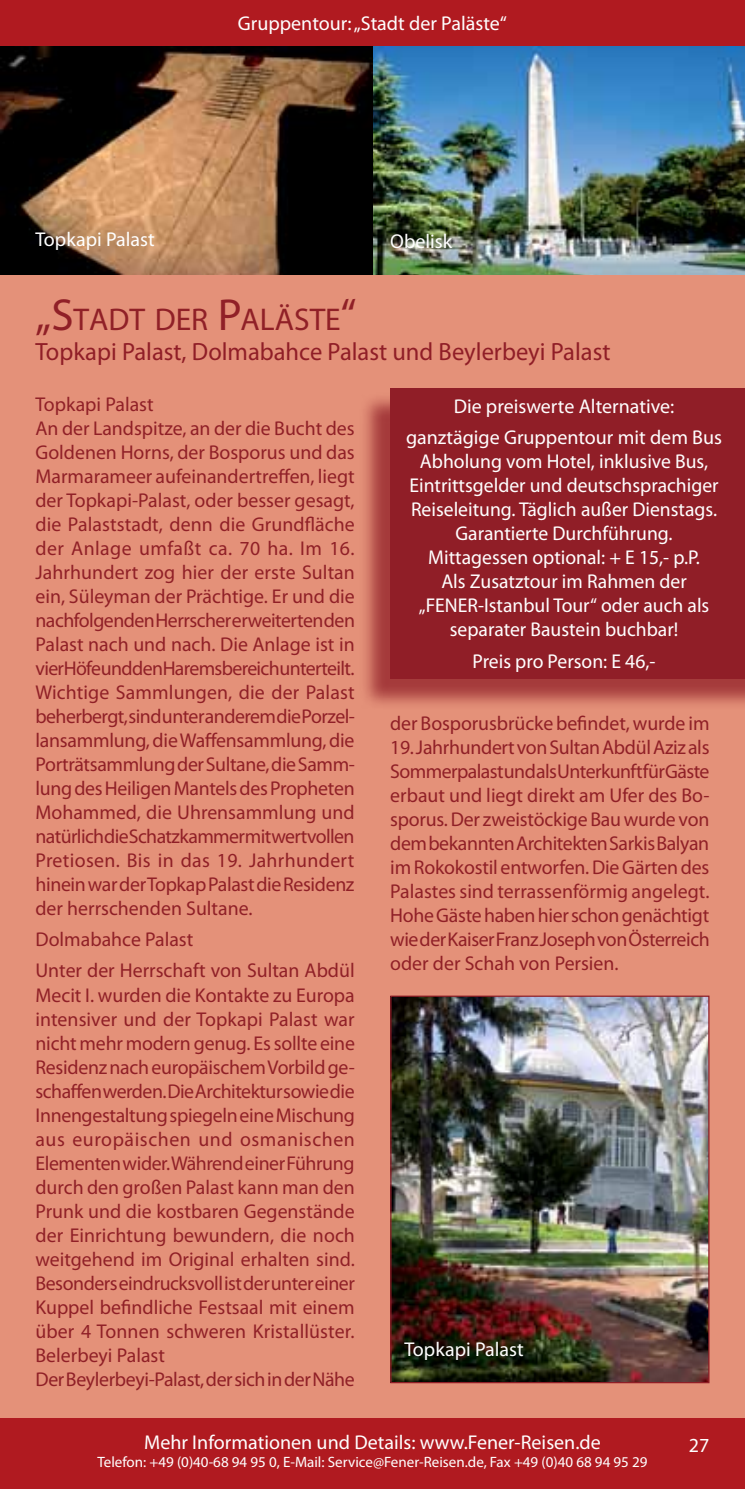
<style>
.page{position:relative;width:745px;height:1489px;background:#fff}
.page>*{position:absolute;margin:0;border:0;box-sizing:border-box;transform-origin:0 0}
.t1{font:31.5px "Myriad Pro";color:#902027}
.t2{font:25px "Myriad Pro";color:#901e27}
.t3{font:20px/24px "Myriad Pro";color:#902027}
.t4{font:20px/24px "Myriad Pro";color:#fff;text-align:center}
.t5{font:15px "Myriad Pro";color:#fff}
.s1{font-size:45px}
</style>
<div class="page">
<div style="left:0;top:0;width:744px;height:1488px;background:#e49179"></div>
<div style="left:0;top:0;width:744px;height:48px;background:#b01a20"></div>
<div style="left:0;top:1417px;width:744px;height:71px;background:#b01a20"></div>
<img style="left:0;top:46px;width:744px;height:229px">
<img style="left:392px;top:997px;width:315px;height:384px">
<div style="left:390px;top:995px;width:319px;height:388px;border:1px solid #901e27"></div>
<div style="left:359px;top:392px;width:385px;height:317px;background:#901e27;opacity:.75"></div>
<div style="left:390px;top:388px;width:354px;height:291px;background:#901e27"></div>
<p class="t4" style="left:238px;top:11px;width:270px">Gruppentour: „Stadt der Paläste“</p>
<p class="t4" style="left:35px;top:227px;width:121px">Topkapi Palast</p>
<p class="t4" style="left:390px;top:229px;width:63px">Obelisk</p>
<h1 class="t1" style="left:35px;top:300px;width:322px"><span class="s1">„S</span>TADT DER <span class="s1">P</span>ALÄSTE<span class="s1">“</span></h1>
<p class="t2" style="left:35px;top:336px;width:576px">Topkapi Palast, Dolmabahce Palast und Beylerbeyi Palast</p>
<p class="t3" style="left:35px;top:392px;width:321px">Topkapi Palast<br>An der Landspitze, an der die Bucht des Goldenen Horns, der Bosporus und das Marmarameer aufeinandertreffen, liegt der Topkapi-Palast, oder besser gesagt, die Palaststadt, denn die Grundfläche der Anlage umfaßt ca. 70 ha. Im 16.<br>Jahrhundert zog hier der erste Sultan ein, Süleyman der Prächtige. Er und die nachfolgenden Herrscher erweiterten den Palast nach und nach. Die Anlage ist in vier Höfe und den Haremsbereich unterteilt.<br>Wichtige Sammlungen, die der Palast beherbergt, sind unter anderem die Porzel&shy;lansammlung, die Waffensammlung, die Porträtsammlung der Sultane, die Samm&shy;lung des Heiligen Mantels des Propheten Mohammed, die Uhrensammlung und natürlich die Schatzkammer mit wertvollen Pretiosen. Bis in das 19. Jahrhundert hinein war der Topkap Palast die Residenz der herrschenden Sultane.</p>
<p class="t3" style="left:35px;top:923px;width:320px;line-height:31px">Dolmabahce Palast<br>Unter der Herrschaft von Sultan Abdül</p>
<p class="t3" style="left:35px;top:982px;width:321px">Mecit I. wurden die Kontakte zu Europa intensiver und der Topkapi Palast war nicht mehr modern genug. Es sollte eine Residenz nach europäischem Vorbild ge&shy;schaffen werden. Die Architektur sowie die Innengestaltung spiegeln eine Mischung aus europäischen und osmanischen Elementen wider. Während einer Führung durch den großen Palast kann man den Prunk und die kostbaren Gegenstände der Einrichtung bewundern, die noch weitgehend im Original erhalten sind.<br>Besonders eindrucksvoll ist der unter einer Kuppel befindliche Festsaal mit einem über 4 Tonnen schweren Kristallüster.<br>Belerbeyi Palast<br>Der Beylerbeyi-Palast, der sich in der Nähe</p>
<p class="t4" style="left:406px;top:391px;width:317px;line-height:31px">Die preiswerte Alternative: ganztägige Gruppentour mit dem Bus</p>
<p class="t4" style="left:409px;top:449px;width:310px">Abholung vom Hotel, inklusive Bus, Eintrittsgelder und deutschsprachiger Reiseleitung. Täglich außer Dienstags.<br>Garantierte Durchführung.<br>Mittagessen optional: + E 15,- p.P.<br>Als Zusatztour im Rahmen der „FENER-Istanbul Tour“ oder auch als separater Baustein buchbar!</p>
<p class="t4" style="left:472px;top:648px;width:184px">Preis pro Person: E 46,-</p>
<p class="t3" style="left:390px;top:711px;width:320px">der Bosporusbrücke befindet, wurde im</p>
<p class="t3" style="left:390px;top:735px;width:321px;text-align:justify">19. Jahrhundert von Sultan Abdül Aziz als Sommerpalast und als Unterkunft für Gäste erbaut und liegt direkt am Ufer des Bo&shy;sporus. Der zweistöckige Bau wurde von dem bekannten Architekten Sarkis Balyan im Rokokostil entworfen. Die Gärten des Palastes sind terrassenförmig angelegt.<br>Hohe Gäste haben hier schon genächtigt wie der Kaiser Franz Joseph von Österreich oder der Schah von Persien.</p>
<p class="t4" style="left:404px;top:1337px;width:121px">Topkapi Palast</p>
<p class="t4" style="left:144px;top:1429px;width:458px">Mehr Informationen und Details: www.Fener-Reisen.de</p>
<p class="t5" style="left:97px;top:1452px;width:551px">Telefon: +49 (0)40-68 94 95 0, E-Mail: Service@Fener-Reisen.de, Fax +49 (0)40 68 94 95 29</p>
<p class="t4" style="left:688px;top:1433px;width:22px">27</p>
</div>
